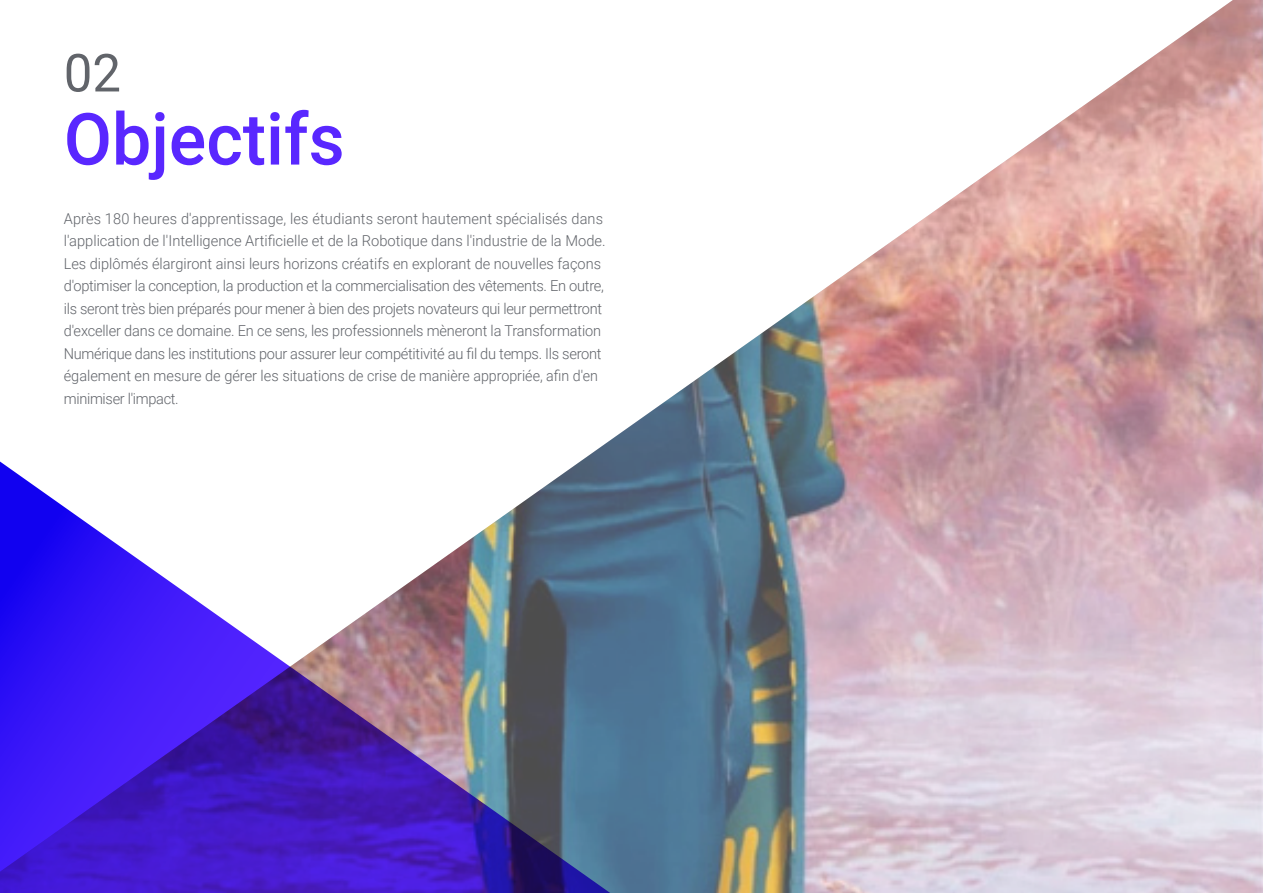
<style>
.page{position:relative;width:1263px;height:893px;background:#fff}
.page>*{position:absolute;margin:0;border:0;box-sizing:border-box;transform-origin:0 0}
.t1{font:500 72px "Roboto";color:#5927ff}
.t2{font:52.5px "Roboto";color:#61646a}
.t3{font:300 15px/22.5px "Roboto";letter-spacing:-.01em;color:#61646a}
</style>
<div class="page">
<img style="left:602px;top:0;width:661px;height:893px">
<svg style="left:0;top:446px;width:640px;height:447px"></svg>
<h2 class="t2" style="left:64px;top:36px;width:59px">02</h2>
<h1 class="t1" style="left:64px;top:89px;width:282px">Objectifs</h1>
<p class="t3" style="left:64px;top:207px;width:543px">Après 180 heures d'apprentissage, les étudiants seront hautement spécialisés dans l'application de l'Intelligence Artificielle et de la Robotique dans l'industrie de la Mode.<br>Les diplômés élargiront ainsi leurs horizons créatifs en explorant de nouvelles façons d'optimiser la conception, la production et la commercialisation des vêtements. En outre, ils seront très bien préparés pour mener à bien des projets novateurs qui leur permettront d'exceller dans ce domaine. En ce sens, les professionnels mèneront la Transformation Numérique dans les institutions pour assurer leur compétitivité au fil du temps. Ils seront également en mesure de gérer les situations de crise de manière appropriée, afin d'en minimiser l'impact.</p>
</div>
